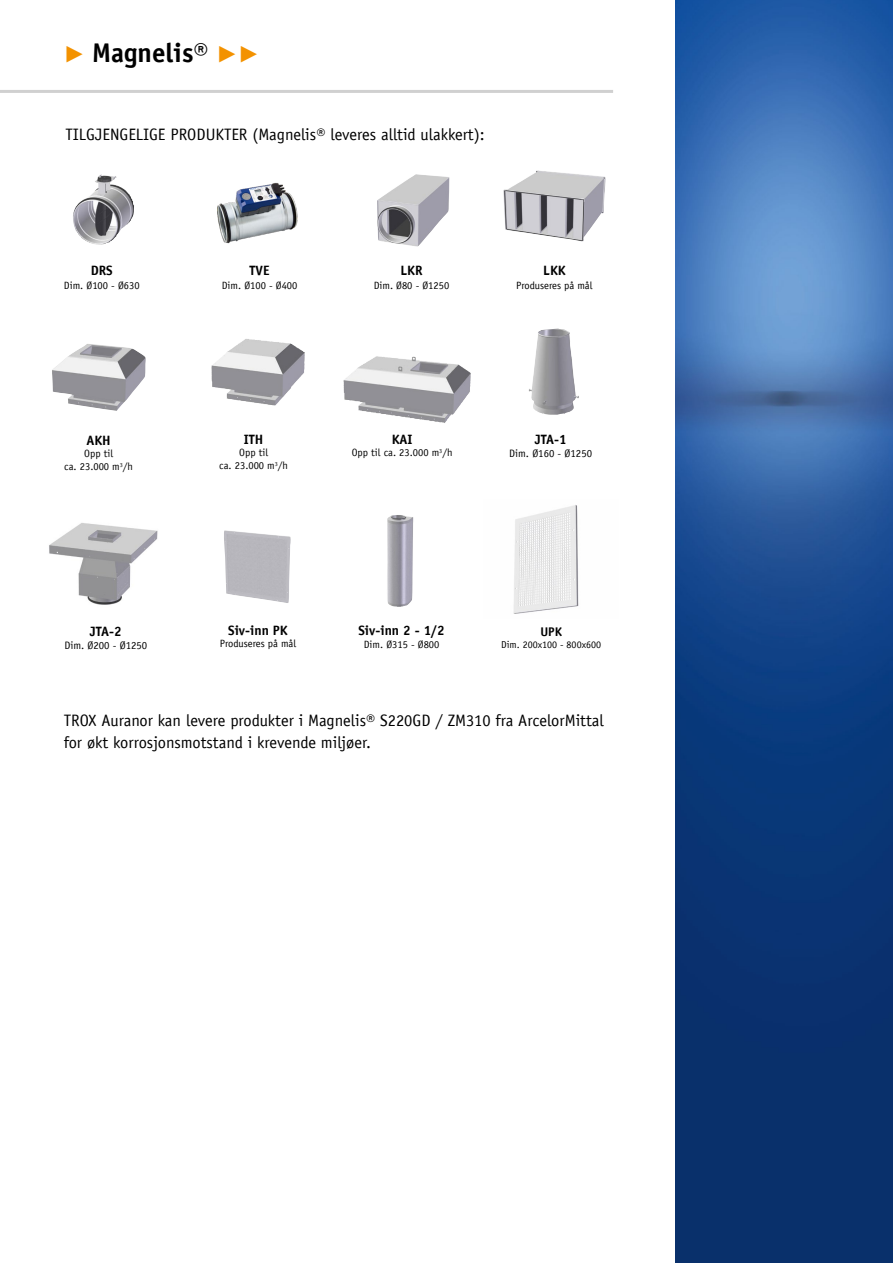
<style>
.page{position:relative;width:893px;height:1263px;background:#fff}
.page>*{position:absolute;margin:0;border:0;box-sizing:border-box;transform-origin:0 0}
.t1{font:700 27px "TROX Officina Sans";color:#000}
.t2{font:16.5px/22.5px "TROX Officina Sans";color:#000}
.t3{font:700 13.5px "TROX Officina Sans";color:#000}
.t4{font:700 12.45px "TROX Officina Sans";color:#000}
.t5{font:10.8px "TROX Officina Sans";color:#000}
.t6{font:10.5px/12.9px "TROX Officina Sans";color:#000;text-align:center}
.t7{font:10.05px "TROX Officina Sans";color:#000}
.s1{font-family:"TROX Helvetica";font-weight:400;color:#f39200}
.s2{font-weight:700}
</style>
<div class="page">
<hr style="left:0;top:90px;width:613px;height:3px;background:#d0d0d0">
<img style="left:73px;top:174px;width:61px;height:70px">
<img style="left:377px;top:174px;width:72px;height:73px">
<img style="left:503px;top:170px;width:103px;height:71px">
<img style="left:528px;top:329px;width:51px;height:86px">
<img style="left:49px;top:523px;width:109px;height:82px">
<img style="left:344px;top:356px;width:78px;height:64px">
<img style="left:52px;top:344px;width:94px;height:67px">
<img style="left:211px;top:339px;width:42px;height:64px">
<img style="left:224px;top:530px;width:67px;height:73px">
<img style="left:387px;top:515px;width:27px;height:92px">
<img style="left:675px;top:0;width:218px;height:1263px">
<img style="left:217px;top:182px;width:81px;height:62px">
<img style="left:513px;top:505px;width:66px;height:109px">
<h1 class="t1" style="left:64px;top:36px;width:198px"><span class="s1">▶</span> Magnelis® <span class="s1">▶▶</span></h1>
<p class="t2" style="left:65px;top:123px;width:421px">TILGJENGELIGE PRODUKTER (Magnelis<span class="s2">®</span> leveres alltid ulakkert):</p>
<p class="t3" style="left:91px;top:262px;width:24px">DRS</p>
<p class="t6" style="left:64px;top:279px;width:77px">Dim. Ø100 - Ø630</p>
<p class="t3" style="left:250px;top:262px;width:21px">TVE</p>
<p class="t6" style="left:222px;top:279px;width:77px">Dim. Ø100 - Ø400</p>
<p class="t3" style="left:400px;top:262px;width:24px">LKR</p>
<p class="t6" style="left:374px;top:279px;width:77px">Dim. Ø80 - Ø1250</p>
<p class="t3" style="left:543px;top:262px;width:24px">LKK</p>
<p class="t6" style="left:516px;top:279px;width:78px">Produseres på mål</p>
<p class="t3" style="left:87px;top:432px;width:26px">AKH</p>
<p class="t6" style="left:64px;top:447px;width:70px">Opp til<br>ca. 23.000 m<sup>3</sup>/h</p>
<p class="t3" style="left:244px;top:431px;width:21px">ITH</p>
<p class="t6" style="left:219px;top:446px;width:70px">Opp til<br>ca. 23.000 m<sup>3</sup>/h</p>
<p class="t3" style="left:392px;top:431px;width:22px">KAI</p>
<p class="t6" style="left:352px;top:446px;width:102px">Opp til ca. 23.000 m<sup>3</sup>/h</p>
<p class="t3" style="left:535px;top:431px;width:33px">JTA-1</p>
<p class="t5" style="left:509px;top:447px;width:84px">Dim. Ø160 - Ø1250</p>
<p class="t3" style="left:90px;top:623px;width:33px">JTA-2</p>
<p class="t5" style="left:64px;top:639px;width:84px">Dim. Ø200 - Ø1250</p>
<p class="t3" style="left:228px;top:622px;width:61px">Siv-inn PK</p>
<p class="t6" style="left:220px;top:637px;width:78px">Produseres på mål</p>
<p class="t3" style="left:358px;top:622px;width:88px">Siv-inn 2 - 1/2</p>
<p class="t6" style="left:364px;top:638px;width:77px">Dim. Ø315 - Ø800</p>
<p class="t4" style="left:540px;top:624px;width:23px">UPK</p>
<p class="t7" style="left:501px;top:639px;width:101px">Dim. 200x100 - 800x600</p>
<p class="t2" style="left:64px;top:709px;width:542px">TROX Auranor kan levere produkter i Magnelis<span class="s2">®</span> S220GD / ZM310 fra ArcelorMittal for økt korrosjonsmotstand i krevende miljøer.</p>
</div>
